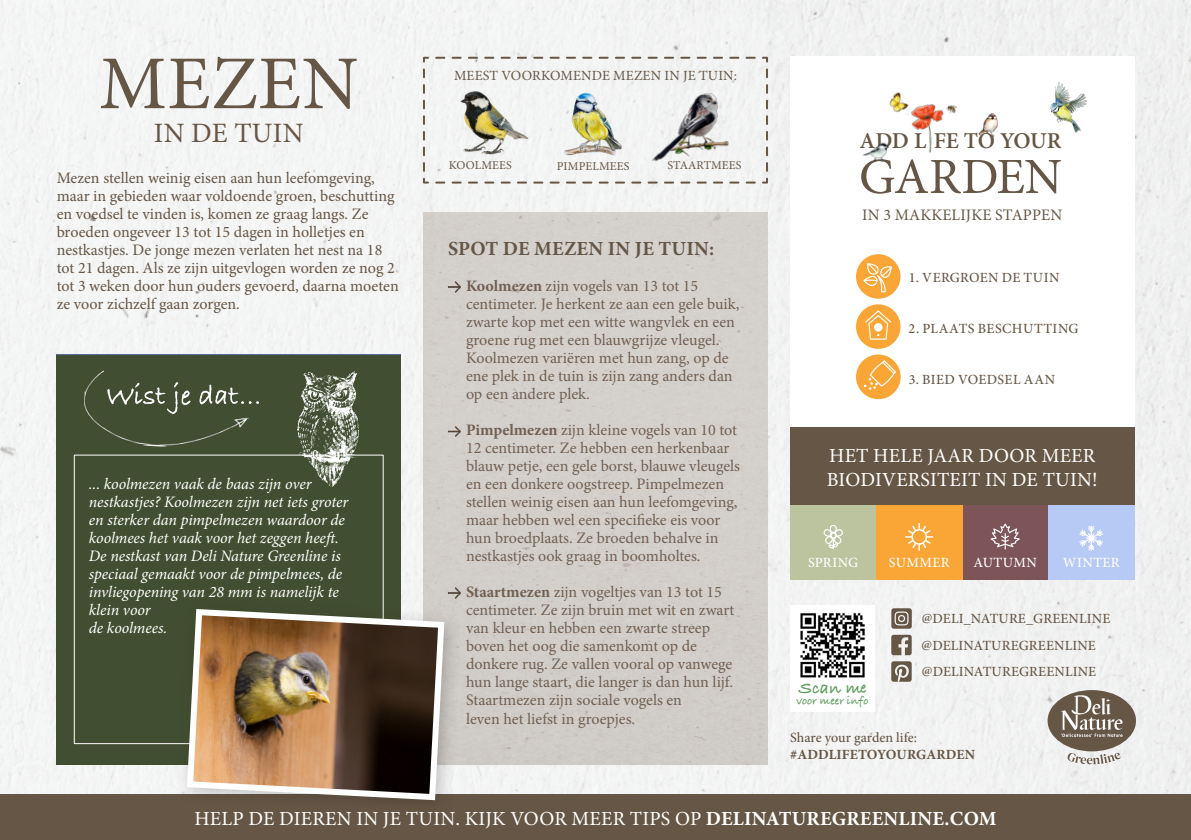
<style>
.page{position:relative;width:1191px;height:840px;background:#fff}
.page>*{position:absolute;margin:0;border:0;box-sizing:border-box;transform-origin:0 0}
.small_body{font:76px "Minion Pro";letter-spacing:.01em;color:#665645}
.t1{font:50.6px "Minion Pro";letter-spacing:-.015em;color:#665645}
.small_body-2{font:28px "Minion Pro";letter-spacing:.01em;color:#665645}
.t2{font:600 22.6px "Minion Pro";letter-spacing:-.015em;color:#665645}
.small_body-3{font:20px/24px "Minion Pro";letter-spacing:.01em;color:#fff}
.small_body-4{font:700 20px "Minion Pro";letter-spacing:.01em;color:#665645}
.t3{font:700 17.8px "Bradley Hand ITCTT";color:#5b9d5d}
.small_body-5{font:16px/18px "Minion Pro";color:#726051}
.small_body-6{font:16px/18px "Minion Pro";color:#665645}
.small_body-7{font:italic 16px/18px "Minion Pro";letter-spacing:-.005em;color:#fff}
.t4{font:700 16px "Bradley Hand ITCTT";color:#5b9d5d}
.small_body-8{font:500 14px/16.8px "Minion Pro";letter-spacing:.01em;color:#665645}
.small_body-9{font:500 14px "Minion Pro";letter-spacing:.035em;color:#665645}
.small_body-10{font:14px "Minion Pro";letter-spacing:.01em;color:#665645}
.t5{font:500 14px "Minion Pro";letter-spacing:.03em;color:#fff}
.small_body-11{font:500 14px "Minion Pro";letter-spacing:.03em;color:#665645}
.small_body-12{font:12px "Minion Pro";letter-spacing:.01em;color:#665645}
.t6{font:700 11.8px "Bradley Hand ITCTT";color:#5b9d5d}
.s1{font-weight:700}
</style>
<div class="page">
<div style="left:0;top:0;width:1191px;height:794px;background:#f3f3f3"></div>
<div style="left:0;top:794px;width:1191px;height:45px;background:#665645"></div>
<div style="left:1047px;top:689px;width:89px;height:62px;background:#665645;border-radius:50%"></div>
<svg style="left:1061px;top:695px;width:61px;height:41px"></svg>
<svg style="left:1067px;top:752px;width:53px;height:11px"></svg>
<svg style="left:422px;top:56px;width:347px;height:128px"></svg>
<img style="left:561px;top:90px;width:63px;height:69px">
<img style="left:443px;top:83px;width:95px;height:73px">
<div style="left:790px;top:57px;width:344px;height:465px;background:#fff"></div>
<div style="left:790px;top:427px;width:344px;height:78px;background:#665645"></div>
<div style="left:962px;top:505px;width:86px;height:74px;background:#7d5457"></div>
<svg style="left:990px;top:523px;width:30px;height:26px"></svg>
<div style="left:1048px;top:505px;width:86px;height:74px;background:#b7c9f5"></div>
<svg style="left:1079px;top:525px;width:24px;height:25px"></svg>
<div style="left:790px;top:505px;width:86px;height:74px;background:#bcc49f"></div>
<svg style="left:823px;top:524px;width:20px;height:25px"></svg>
<div style="left:876px;top:505px;width:86px;height:74px;background:#faa636"></div>
<svg style="left:905px;top:523px;width:28px;height:27px"></svg>
<div style="left:856px;top:254px;width:44px;height:44px;background:#faa636;border-radius:50%"></div>
<svg style="left:863px;top:263px;width:38px;height:29px"></svg>
<div style="left:856px;top:304px;width:44px;height:45px;background:#faa636;border-radius:50%"></div>
<svg style="left:865px;top:310px;width:36px;height:29px"></svg>
<div style="left:856px;top:354px;width:44px;height:45px;background:#faa636;border-radius:50%"></div>
<svg style="left:863px;top:360px;width:38px;height:29px"></svg>
<img style="left:978px;top:113px;width:20px;height:25px">
<img style="left:863px;top:142px;width:27px;height:20px">
<img style="left:1050px;top:82px;width:37px;height:51px">
<img style="left:906px;top:104px;width:51px;height:49px">
<img style="left:889px;top:92px;width:21px;height:22px">
<img style="left:649px;top:84px;width:87px;height:78px">
<div style="left:423px;top:212px;width:344px;height:551px;background:#d3cfcb"></div>
<div style="left:57px;top:355px;width:344px;height:408px;background:#424e31"></div>
<div style="left:174px;top:596px;width:290px;height:223px;background:#231f20;opacity:.25"></div>
<img style="left:184px;top:605px;width:263px;height:197px">
<img style="left:298px;top:371px;width:60px;height:115px">
<svg style="left:448px;top:281px;width:12px;height:11px"></svg>
<svg style="left:448px;top:426px;width:12px;height:10px"></svg>
<img style="left:84px;top:370px;width:167px;height:77px">
<svg style="left:448px;top:587px;width:12px;height:10px"></svg>
<div style="left:790px;top:605px;width:84px;height:106px;background:#fff"></div>
<img style="left:800px;top:612px;width:65px;height:66px">
<svg style="left:891px;top:661px;width:20px;height:20px"></svg>
<svg style="left:891px;top:634px;width:20px;height:20px"></svg>
<svg style="left:891px;top:608px;width:20px;height:20px"></svg>
<p class="small_body" style="left:99px;top:33px;width:261px">MEZEN</p>
<p class="small_body-2" style="left:154px;top:114px;width:151px">IN DE TUIN</p>
<p class="small_body-6" style="left:57px;top:169px;width:343px">Mezen stellen weinig eisen aan hun leefomgeving, maar in gebieden waar voldoende groen, beschutting en voedsel te vinden is, komen ze graag langs. Ze broeden ongeveer 13 tot 15 dagen in holletjes en nestkastjes. De jonge mezen verlaten het nest na 18 tot 21 dagen. Als ze zijn uitgevlogen worden ze nog 2 tot 3 weken door hun ouders gevoerd, daarna moeten ze voor zichzelf gaan zorgen.</p>
<p class="small_body-7" style="left:89px;top:475px;width:261px">... koolmezen vaak de baas zijn over nestkastjes? Koolmezen zijn net iets groter en sterker dan pimpelmezen waardoor de koolmees het vaak voor het zeggen heeft.<br>De nestkast van Deli Nature Greenline is speciaal gemaakt voor de pimpelmees, de invliegopening van 28 mm is namelijk te klein voor</p>
<p class="small_body-7" style="left:89px;top:619px;width:80px">de koolmees.</p>
<p class="small_body-10" style="left:454px;top:66px;width:284px">MEEST VOORKOMENDE MEZEN IN JE TUIN:</p>
<p class="small_body-12" style="left:449px;top:157px;width:64px">KOOLMEES</p>
<p class="small_body-12" style="left:557px;top:158px;width:74px">PIMPELMEES</p>
<p class="small_body-12" style="left:667px;top:157px;width:76px">STAARTMEES</p>
<p class="small_body-4" style="left:448px;top:234px;width:267px">SPOT DE MEZEN IN JE TUIN:</p>
<p class="small_body-5" style="left:466px;top:277px;width:275px"><span class="s1">Koolmezen</span> zijn vogels van 13 tot 15 centimeter. Je herkent ze aan een gele buik, zwarte kop met een witte wangvlek en een groene rug met een blauwgrijze vleugel.<br>Koolmezen variëren met hun zang, op de ene plek in de tuin is zijn zang anders dan op een andere plek.</p>
<p class="small_body-5" style="left:466px;top:421px;width:275px"><span class="s1">Pimpelmezen</span> zijn kleine vogels van 10 tot 12 centimeter. Ze hebben een herkenbaar blauw petje, een gele borst, blauwe vleugels en een donkere oogstreep. Pimpelmezen stellen weinig eisen aan hun leefomgeving, maar hebben wel een specifieke eis voor hun broedplaats. Ze broeden behalve in nestkastjes ook graag in boomholtes.</p>
<p class="small_body-5" style="left:466px;top:583px;width:270px"><span class="s1">Staartmezen</span> zijn vogeltjes van 13 tot 15 centimeter. Ze zijn bruin met wit en zwart van kleur en hebben een zwarte streep boven het oog die samenkomt op de donkere rug. Ze vallen vooral op vanwege hun lange staart, die langer is dan hun lijf.</p>
<p class="small_body-5" style="left:466px;top:691px;width:217px">Staartmezen zijn sociale vogels en</p>
<p class="small_body-5" style="left:466px;top:709px;width:171px">leven het liefst in groepjes.</p>
<p class="t2" style="left:859px;top:125px;width:204px">ADD L FE TO YOUR</p>
<p class="t1" style="left:859px;top:143px;width:204px">GARDEN</p>
<p class="small_body-6" style="left:862px;top:205px;width:202px">IN 3 MAKKELIJKE STAPPEN</p>
<p class="small_body-11" style="left:909px;top:268px;width:152px">1. VERGROEN DE TUIN</p>
<p class="small_body-9" style="left:908px;top:319px;width:172px">2. PLAATS BESCHUTTING</p>
<p class="small_body-9" style="left:908px;top:369px;width:148px">3. BIED VOEDSEL AAN</p>
<p class="small_body-3" style="left:826px;top:443px;width:272px">HET HELE JAAR DOOR MEER<br>BIODIVERSITEIT IN DE TUIN!</p>
<p class="t5" style="left:808px;top:552px;width:52px">SPRING</p>
<p class="t5" style="left:889px;top:552px;width:62px">SUMMER</p>
<p class="t5" style="left:973px;top:552px;width:65px">AUTUMN</p>
<p class="t5" style="left:1063px;top:552px;width:58px">WINTER</p>
<p class="t3" style="left:798px;top:673px;width:65px">Scan m</p>
<p class="t6" style="left:796px;top:690px;width:73px">voor meer info</p>
<p class="t4" style="left:860px;top:674px;width:8px">e</p>
<p class="small_body-8" style="left:921px;top:609px;width:190px">@DELI_NATURE_GREENLINE</p>
<p class="small_body-8" style="left:921px;top:636px;width:176px">@DELINATUREGREENLINE</p>
<p class="small_body-8" style="left:922px;top:663px;width:176px">@DELINATUREGREENLINE</p>
<p class="small_body-8" style="left:790px;top:729px;width:186px">Share your garden life: <span class="s1">#ADDLIFETOYOURGARDEN</span></p>
<p class="small_body-3" style="left:194px;top:805px;width:803px">HELP DE DIEREN IN JE TUIN. KIJK VOOR MEER TIPS OP <span class="s1">DELINATUREGREENLINE.COM</span></p>
</div>
